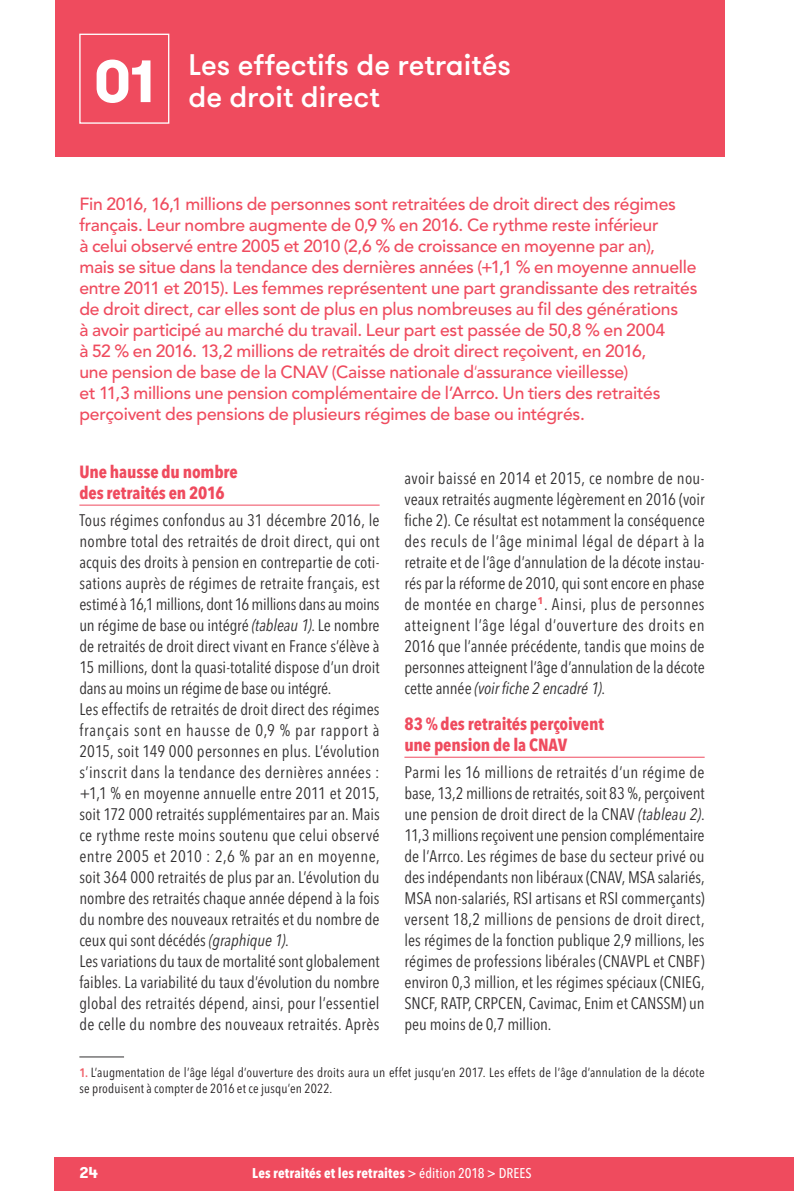
<style>
.page{position:relative;width:794px;height:1191px;background:#fff}
.page>*{position:absolute;margin:0;border:0;box-sizing:border-box;transform-origin:0 0}
.t1{font:500 29.75px/32.4px "GT Walsheim";letter-spacing:-.005em;color:#fff}
.t2{font:500 17.5px/21px "Avenir LT Std";letter-spacing:-.01em;color:#ef4b5e}
.t3{font:700 condensed 17.5px/21px "Avenir Next LT Pro";letter-spacing:-.005em;color:#ef4b5e}
.t4{font:condensed 16.62px/21px "Avenir Next LT Pro";letter-spacing:.005em;color:#312f30;text-align:justify}
.t5{font:700 15.75px "GT Walsheim";color:#fff}
.t6{font:700 condensed 14px "Avenir Next LT Pro";letter-spacing:.01em;color:#fff}
.t7{font:condensed 13.12px/15.8px "Avenir Next LT Pro";letter-spacing:.015em;color:#231f20}
.s1{font-family:"Avenir Next LT Pro";font-weight:400;font-stretch:condensed}
.s2{font-style:italic}
.s3{font-weight:600;font-size:12.25px;color:#f06069}
.s4{font-weight:500}
</style>
<div class="page">
<div style="left:55px;top:1157px;width:739px;height:34px;background:#ef4b5e"></div>
<div style="left:55px;top:0;width:669px;height:156px;background:#ef4b5e"></div>
<hr style="left:79px;top:505px;width:300px;height:1px;background:#ef4b5e">
<hr style="left:404px;top:757px;width:300px;height:1px;background:#ef4b5e">
<hr style="left:79px;top:1056px;width:45px;height:1px;background:#312f30">
<div style="left:79px;top:34px;width:90px;height:90px;border:1px solid #fff"></div>
<h1 class="t1" style="left:94px;top:47px;width:418px;text-indent:94px">Les effectifs de retraités<br><sup>01</sup> de droit direct</h1>
<p class="t2" style="left:79px;top:194px;width:619px">Fin 2016, 16,1 millions de personnes sont retraitées de droit direct des régimes français. Leur nombre augmente de 0,9 % en 2016. Ce rythme reste inférieur<br>à celui observé entre 2005 et 2010 (2,6 % de croissance en moyenne par an),<br>mais se situe dans la tendance des dernières années (+1,1 % en moyenne annuelle entre 2011 et 2015). Les femmes représentent une part grandissante des retraités de droit direct, car elles sont de plus en plus nombreuses au fil des générations<br>à avoir participé au marché du travail. Leur part est passée de 50,8 % en 2004<br>à 52 % en 2016. 13,2 millions de retraités de droit direct reçoivent, en 2016,<br>une pension de base de la CNAV (Caisse nationale d<span class="s1">‘</span>assurance vieillesse)<br>et 11,3 millions une pension complémentaire de l’Arrco. Un tiers des retraités perçoivent des pensions de plusieurs régimes de base ou intégrés.</p>
<p class="t3" style="left:79px;top:461px;width:160px">Une hausse du nombre des retraités en 2016</p>
<p class="t4" style="left:79px;top:509px;width:302px;text-align:left">Tous régimes confondus au 31 décembre 2016, le nombre total des retraités de droit direct, qui ont acquis des droits à pension en contrepartie de coti&shy;sations auprès de régimes de retraite français, est estimé à 16,1 millions, dont 16 millions dans au moins un régime de base ou intégré <span class="s2">(tableau 1)</span>. Le nombre de retraités de droit direct vivant en France s’élève à 15 millions, dont la quasi-totalité dispose d’un droit dans au moins un régime de base ou intégré.<br>Les effectifs de retraités de droit direct des régimes français sont en hausse de 0,9 % par rapport à 2015, soit 149 000 personnes en plus. L’évolution s’inscrit dans la tendance des dernières années : +1,1 % en moyenne annuelle entre 2011 et 2015, soit 172 000 retraités supplémentaires par an. Mais ce rythme reste moins soutenu que celui observé entre 2005 et 2010 : 2,6 % par an en moyenne, soit 364 000 retraités de plus par an. L’évolution du nombre des retraités chaque année dépend à la fois du nombre des nouveaux retraités et du nombre de ceux qui sont décédés <span class="s2">(graphique 1)</span>.<br>Les variations du taux de mortalité sont globalement faibles. La variabilité du taux d’évolution du nombre global des retraités dépend, ainsi, pour l’essentiel de celle du nombre des nouveaux retraités. Après</p>
<p class="t4" style="left:404px;top:467px;width:302px">avoir baissé en 2014 et 2015, ce nombre de nou&shy;veaux retraités augmente légèrement en 2016 (voir fiche 2). Ce résultat est notamment la conséquence des reculs de l’âge minimal légal de départ à la retraite et de l’âge d’annulation de la décote instau&shy;rés par la réforme de 2010, qui sont encore en phase de montée en charge<sup>1</sup>. Ainsi, plus de personnes atteignent l’âge légal d’ouverture des droits en 2016 que l’année précédente, tandis que moins de personnes atteignent l’âge d’annulation de la décote cette année <span class="s2">(voir fiche 2 encadré 1)</span>.</p>
<p class="t3" style="left:404px;top:713px;width:201px">83 % des retraités perçoivent une pension de la CNAV</p>
<p class="t4" style="left:404px;top:761px;width:302px">Parmi les 16 millions de retraités d’un régime de base, 13,2 millions de retraités, soit 83 %, perçoivent une pension de droit direct de la CNAV <span class="s2">(tableau 2)</span>.<br>11,3 millions reçoivent une pension complémentaire de l’Arrco. Les régimes de base du secteur privé ou des indépendants non libéraux (CNAV, MSA salariés, MSA non-salariés, RSI artisans et RSI commerçants) versent 18,2 millions de pensions de droit direct, les régimes de la fonction publique 2,9 millions, les régimes de professions libérales (CNAVPL et CNBF) environ 0,3 million, et les régimes spéciaux (CNIEG, SNCF, RATP, CRPCEN, Cavimac, Enim et CANSSM) un peu moins de 0,7 million.</p>
<p class="t7" style="left:79px;top:1064px;width:626px"><span class="s3">1.</span> L’augmentation de l’âge légal d’ouverture des droits aura un effet jusqu’en 2017. Les effets de l’âge d’annulation de la décote se produisent à compter de 2016 et ce jusqu’en 2022.</p>
<p class="t5" style="left:79px;top:1162px;width:20px">24</p>
<p class="t6" style="left:252px;top:1165px;width:281px">Les retraités et les retraites <span class="s4">&gt; édition 2018 &gt; DREES</span></p>
</div>
